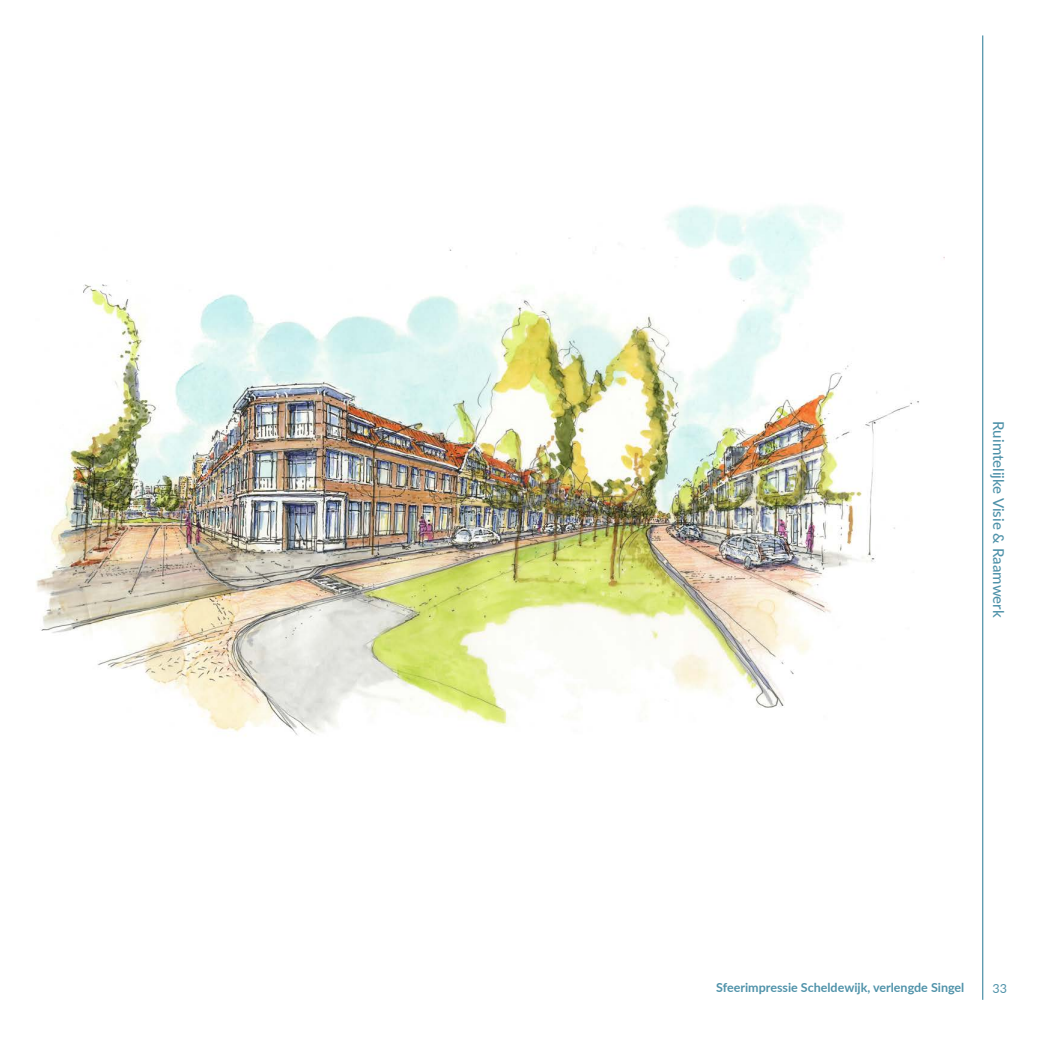
<style>
.page{position:relative;width:1053px;height:1053px;background:#fff}
.page>*{position:absolute;margin:0;border:0;box-sizing:border-box;transform-origin:0 0}
.t1{font:500 15px "Lato";color:#4f92a9}
.t2{font:700 12.5px "Lato";color:#4f92a9}
.t3{font:12.5px "Lato";color:#4f92a9}
</style>
<div class="page">
<hr style="left:981px;top:35px;width:2px;height:964px;background:#4f92a9">
<img style="left:36px;top:205px;width:908px;height:531px">
<p class="t1" style="left:1009px;top:421px;width:198px;rotate:90deg">Ruimtelijke Visie &amp; Raamwerk</p>
<p class="t2" style="left:716px;top:978px;width:249px">Sfeerimpressie Scheldewijk, verlengde Singel</p>
<p class="t3" style="left:992px;top:979px;width:16px">33</p>
</div>
